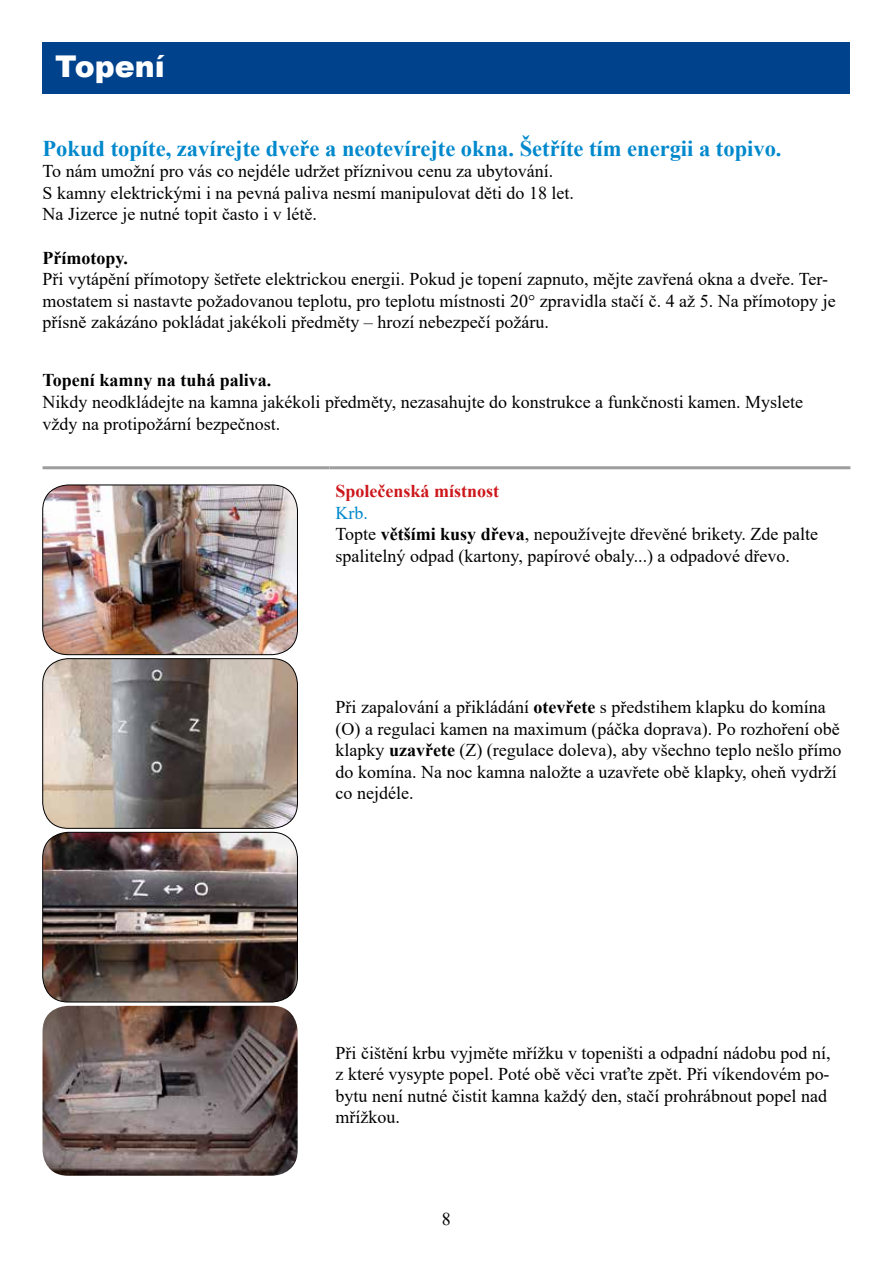
<style>
.page{position:relative;width:893px;height:1263px;background:#fff}
.page>*{position:absolute;margin:0;border:0;box-sizing:border-box;transform-origin:0 0}
.t1{font:900 30px "Arial";color:#fff}
.t2{font:700 22.5px "Times New Roman";color:#08c}
.t3{font:18px/21.6px "Times New Roman";color:#000}
.t4{font:700 18px "Times New Roman";color:#000}
.t5{font:700 18px "Times New Roman";color:#cd171a}
.s1{color:#08c}
.s2{font-weight:700}
</style>
<div class="page">
<div style="left:43px;top:43px;width:807px;height:51px;background:#01428d"></div>
<hr style="left:43px;top:466px;width:287px;height:3px;background:#9d9d9c">
<hr style="left:330px;top:466px;width:520px;height:3px;background:#9d9d9c">
<img style="left:43px;top:485px;width:254px;height:170px">
<div style="left:43px;top:485px;width:255px;height:170px;border:1px solid #000;border-radius:26px"></div>
<img style="left:43px;top:659px;width:254px;height:169px">
<div style="left:43px;top:658px;width:255px;height:170px;border:1px solid #000;border-radius:26px"></div>
<img style="left:43px;top:832px;width:254px;height:170px">
<div style="left:43px;top:832px;width:255px;height:170px;border:1px solid #000;border-radius:26px"></div>
<img style="left:43px;top:1006px;width:255px;height:170px">
<h1 class="t1" style="left:55px;top:44px;width:111px">Topení</h1>
<p class="t2" style="left:43px;top:132px;width:741px">Pokud topíte, zavírejte dveře a neotevírejte okna. Šetříte tím energii a topivo.</p>
<p class="t3" style="left:43px;top:160px;width:533px">To nám umožní pro vás co nejdéle udržet příznivou cenu za ubytování.<br>S kamny elektrickými i na pevná paliva nesmí manipulovat děti do 18 let.<br>Na Jizerce je nutné topit často i v létě.</p>
<p class="t4" style="left:43px;top:245px;width:87px">Přímotopy.</p>
<p class="t3" style="left:43px;top:268px;width:795px">Při vytápění přímotopy šetřete elektrickou energii. Pokud je topení zapnuto, mějte zavřená okna a dveře. Ter&shy;mostatem si nastavte požadovanou teplotu, pro teplotu místnosti 20° zpravidla stačí č. 4 až 5. Na přímotopy je přísně zakázáno pokládat jakékoli předměty – hrozí nebezpečí požáru.</p>
<p class="t4" style="left:43px;top:367px;width:230px">Topení kamny na tuhá paliva.</p>
<p class="t3" style="left:43px;top:391px;width:762px">Nikdy neodkládejte na kamna jakékoli předměty, nezasahujte do konstrukce a funkčnosti kamen. Myslete vždy na protipožární bezpečnost.</p>
<p class="t5" style="left:336px;top:478px;width:165px">Společenská místnost</p>
<p class="t3" style="left:336px;top:501px;width:484px"><span class="s1">Krb.<br></span>Topte <span class="s2">většími kusy dřeva</span>, nepoužívejte dřevěné brikety. Zde palte spalitelný odpad (kartony, papírové obaly...) a odpadové dřevo.</p>
<p class="t3" style="left:336px;top:696px;width:507px">Při zapalování a přikládání <span class="s2">otevřete</span> s předstihem klapku do komína (O) a regulaci kamen na maximum (páčka doprava). Po rozhoření obě klapky <span class="s2">uzavřete</span> (Z) (regulace doleva), aby všechno teplo nešlo přímo do komína. Na noc kamna naložte a uzavřete obě klapky, oheň vydrží co nejdéle.</p>
<p class="t3" style="left:336px;top:1041px;width:496px">Při čištění krbu vyjměte mřížku v topeništi a odpadní nádobu pod ní, z které vysypte popel. Poté obě věci vraťte zpět. Při víkendovém po&shy;bytu není nutné čistit kamna každý den, stačí prohrábnout popel nad mřížkou.</p>
<p class="t3" style="left:442px;top:1207px;width:10px">8</p>
</div>
